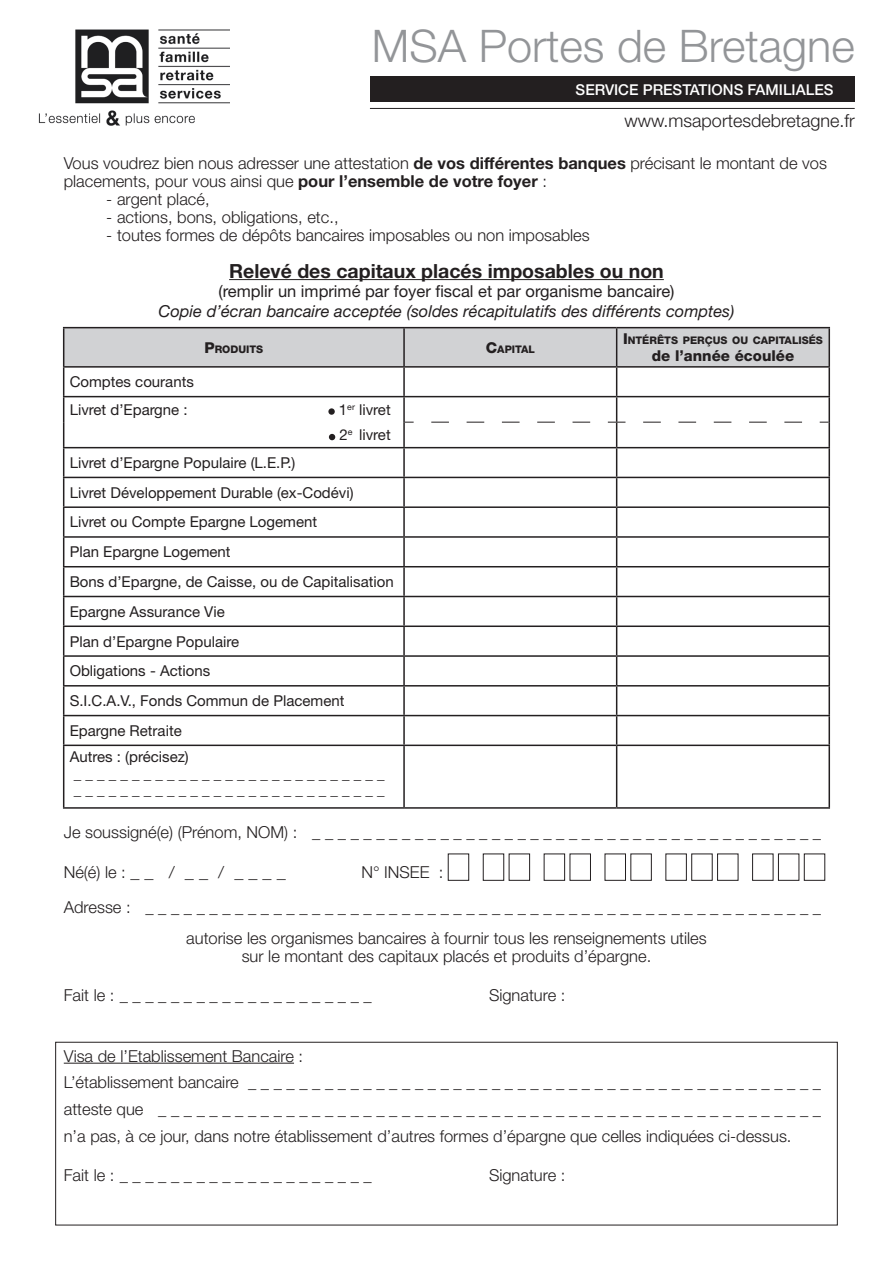
<style>
.page{position:relative;width:893px;height:1263px;background:#fff}
.page>*{position:absolute;margin:0;border:0;box-sizing:border-box;transform-origin:0 0}
.t1{font:300 45px "Helvetica Neue LT Std";color:#939598}
.t2{font:700 19.5px "Helvetica Neue LT Std";color:#231f20}
.t3{font:300 18px "Helvetica Neue LT Std";color:#231f20}
.t4{font:300 16.5px/18px "Helvetica Neue LT Std";color:#231f20}
.t5{font:italic 16.5px "Helvetica Neue LT Std";color:#231f20}
.t6{font:16.5px "Helvetica Neue LT Std";color:#231f20}
.t7{font:15px "Helvetica Neue LT Std";color:#231f20}
.t8{font:500 15px "Helvetica Neue LT Std";color:#fff}
.t9{font:800 15px "Helvetica Neue LT Std";color:#231f20}
.t10{font:800 10.5px "Helvetica Neue LT Std";color:#231f20}
.s1{font-weight:700}
.s2{font-size:15px}
</style>
<div class="page">
<img style="left:38px;top:29px;width:192px;height:97px">
<div style="left:370px;top:77px;width:485px;height:25px;background:#231f20"></div>
<hr style="left:370px;top:108px;width:485px;height:1px;background:#231f20">
<hr style="left:229px;top:279px;width:435px;height:1px;background:#231f20">
<hr style="left:64px;top:1063px;width:230px;height:1px;background:#231f20">
<hr style="left:63px;top:327px;width:341px;height:1px;background:#231f20">
<hr style="left:404px;top:327px;width:213px;height:1px;background:#231f20">
<hr style="left:617px;top:327px;width:213px;height:1px;background:#231f20">
<hr style="left:828px;top:328px;width:2px;height:38px;background:#231f20">
<hr style="left:617px;top:366px;width:213px;height:2px;background:#231f20">
<hr style="left:828px;top:368px;width:2px;height:28px;background:#231f20">
<hr style="left:617px;top:396px;width:213px;height:1px;background:#231f20">
<hr style="left:828px;top:397px;width:2px;height:25px;background:#231f20">
<hr style="left:828px;top:422px;width:2px;height:25px;background:#231f20">
<hr style="left:617px;top:447px;width:213px;height:1px;background:#231f20">
<hr style="left:828px;top:448px;width:2px;height:29px;background:#231f20">
<hr style="left:617px;top:477px;width:213px;height:1px;background:#231f20">
<hr style="left:828px;top:478px;width:2px;height:28px;background:#231f20">
<hr style="left:617px;top:506px;width:213px;height:2px;background:#231f20">
<hr style="left:828px;top:508px;width:2px;height:28px;background:#231f20">
<hr style="left:617px;top:536px;width:213px;height:2px;background:#231f20">
<hr style="left:828px;top:538px;width:2px;height:28px;background:#231f20">
<hr style="left:617px;top:566px;width:213px;height:1px;background:#231f20">
<hr style="left:828px;top:567px;width:2px;height:29px;background:#231f20">
<hr style="left:617px;top:596px;width:213px;height:1px;background:#231f20">
<hr style="left:828px;top:597px;width:2px;height:28px;background:#231f20">
<hr style="left:617px;top:625px;width:213px;height:2px;background:#231f20">
<hr style="left:828px;top:627px;width:2px;height:28px;background:#231f20">
<hr style="left:617px;top:655px;width:213px;height:2px;background:#231f20">
<hr style="left:828px;top:657px;width:2px;height:28px;background:#231f20">
<hr style="left:617px;top:685px;width:213px;height:1px;background:#231f20">
<hr style="left:828px;top:686px;width:2px;height:29px;background:#231f20">
<hr style="left:617px;top:715px;width:213px;height:1px;background:#231f20">
<hr style="left:828px;top:716px;width:2px;height:28px;background:#231f20">
<hr style="left:63px;top:744px;width:341px;height:2px;background:#231f20">
<hr style="left:63px;top:746px;width:1px;height:61px;background:#231f20">
<hr style="left:404px;top:744px;width:213px;height:2px;background:#231f20">
<hr style="left:403px;top:746px;width:2px;height:61px;background:#231f20">
<hr style="left:617px;top:744px;width:213px;height:2px;background:#231f20">
<hr style="left:616px;top:746px;width:1px;height:61px;background:#231f20">
<hr style="left:828px;top:746px;width:2px;height:61px;background:#231f20">
<hr style="left:63px;top:807px;width:341px;height:2px;background:#231f20">
<hr style="left:404px;top:807px;width:213px;height:2px;background:#231f20">
<hr style="left:617px;top:807px;width:213px;height:2px;background:#231f20">
<svg style="left:63px;top:328px;width:766px;height:416px"></svg>
<div style="left:448px;top:853px;width:21px;height:28px;border:1px solid #231f20"></div>
<div style="left:483px;top:853px;width:21px;height:28px;border:1px solid #231f20"></div>
<div style="left:509px;top:853px;width:21px;height:28px;border:1px solid #231f20"></div>
<div style="left:544px;top:853px;width:21px;height:28px;border:1px solid #231f20"></div>
<div style="left:570px;top:853px;width:21px;height:28px;border:1px solid #231f20"></div>
<div style="left:605px;top:853px;width:21px;height:28px;border:1px solid #231f20"></div>
<div style="left:630px;top:853px;width:22px;height:28px;border:1px solid #231f20"></div>
<div style="left:665px;top:853px;width:22px;height:28px;border:1px solid #231f20"></div>
<div style="left:691px;top:853px;width:22px;height:28px;border:1px solid #231f20"></div>
<div style="left:717px;top:853px;width:21px;height:28px;border:1px solid #231f20"></div>
<div style="left:752px;top:853px;width:21px;height:28px;border:1px solid #231f20"></div>
<div style="left:778px;top:853px;width:21px;height:28px;border:1px solid #231f20"></div>
<div style="left:804px;top:853px;width:21px;height:28px;border:1px solid #231f20"></div>
<div style="left:55px;top:1042px;width:783px;height:183px;border:1px solid #231f20"></div>
<p class="t1" style="left:372px;top:18px;width:484px">MSA Portes de Bretagne</p>
<p class="t8" style="left:576px;top:80px;width:259px">SERVICE PRESTATIONS FAMILIALES</p>
<p class="t3" style="left:625px;top:109px;width:232px">www.msaportesdebretagne.fr</p>
<p class="t4" style="left:64px;top:154px;width:765px">Vous voudrez bien nous adresser une attestation <span class="s1">de vos différentes banques</span> précisant le montant de vos placements, pour vous ainsi que <span class="s1">pour l’ensemble de votre foyer</span> :</p>
<p class="t4" style="left:106px;top:190px;width:105px">- argent placé,</p>
<p class="t4" style="left:106px;top:208px;width:234px">- actions, bons, obligations, etc.,</p>
<p class="t4" style="left:106px;top:226px;width:485px">- toutes formes de dépôts bancaires imposables ou non imposables</p>
<p class="t2" style="left:229px;top:259px;width:436px">Relevé des capitaux placés imposables ou non</p>
<p class="t6" style="left:218px;top:281px;width:458px">(remplir un imprimé par foyer fiscal et par organisme bancaire)</p>
<p class="t5" style="left:158px;top:301px;width:578px">Copie d’écran bancaire acceptée (soldes récapitulatifs des différents comptes)</p>
<p class="t10" style="left:204px;top:343px;width:60px"><span class="s2">P</span>RODUITS</p>
<p class="t10" style="left:486px;top:343px;width:50px"><span class="s2">C</span>APITAL</p>
<p class="t10" style="left:623px;top:334px;width:201px"><span class="s2">I</span> NTÉRÊTS PERÇUS OU CAPITALISÉS</p>
<p class="t9" style="left:652px;top:347px;width:144px">de l’année écoulée</p>
<p class="t7" style="left:70px;top:373px;width:126px">Comptes courants</p>
<p class="t7" style="left:70px;top:400px;width:119px">Livret d’Epargne :</p>
<p class="t7" style="left:339px;top:400px;width:53px">1<sup>er</sup> livret</p>
<p class="t7" style="left:339px;top:426px;width:53px">2<sup>e</sup> livret</p>
<p class="t7" style="left:70px;top:454px;width:227px">Livret d’Epargne Populaire (L.E.P.)</p>
<p class="t7" style="left:70px;top:483px;width:285px">Livret Développement Durable (ex-Codévi)</p>
<p class="t7" style="left:70px;top:513px;width:249px">Livret ou Compte Epargne Logement</p>
<p class="t7" style="left:70px;top:543px;width:163px">Plan Epargne Logement</p>
<p class="t7" style="left:70px;top:573px;width:326px">Bons d’Epargne, de Caisse, ou de Capitalisation</p>
<p class="t7" style="left:70px;top:602px;width:157px">Epargne Assurance Vie</p>
<p class="t7" style="left:70px;top:632px;width:171px">Plan d’Epargne Populaire</p>
<p class="t7" style="left:70px;top:662px;width:142px">Obligations - Actions</p>
<p class="t7" style="left:70px;top:692px;width:276px">S.I.C.A.V., Fonds Commun de Placement</p>
<p class="t7" style="left:70px;top:721px;width:114px">Epargne Retraite</p>
<p class="t7" style="left:70px;top:748px;width:121px">Autres : (précisez)</p>
<p class="t7" style="left:74px;top:764px;width:312px">_ _ _ _ _ _ _ _ _ _ _ _ _ _ _ _ _ _ _ _ _ _ _ _ _ _ _</p>
<p class="t7" style="left:74px;top:781px;width:312px">_ _ _ _ _ _ _ _ _ _ _ _ _ _ _ _ _ _ _ _ _ _ _ _ _ _ _</p>
<p class="t4" style="left:64px;top:823px;width:759px">Je soussigné(e) (Prénom, NOM) : _ _ _ _ _ _ _ _ _ _ _ _ _ _ _ _ _ _ _ _ _ _ _ _ _ _ _ _ _ _ _ _ _ _ _ _ _ _ _ _</p>
<p class="t4" style="left:64px;top:862px;width:223px">Né(é) le : __ / __ / ____</p>
<p class="t4" style="left:361px;top:862px;width:83px">N° INSEE :</p>
<p class="t4" style="left:64px;top:898px;width:759px">Adresse : _ _ _ _ _ _ _ _ _ _ _ _ _ _ _ _ _ _ _ _ _ _ _ _ _ _ _ _ _ _ _ _ _ _ _ _ _ _ _ _ _ _ _ _ _ _ _ _ _ _ _ _ _</p>
<p class="t4" style="left:186px;top:928px;width:522px;text-align:center">autorise les organismes bancaires à fournir tous les renseignements utiles sur le montant des capitaux placés et produits d’épargne.</p>
<p class="t4" style="left:64px;top:986px;width:310px">Fait le : _ _ _ _ _ _ _ _ _ _ _ _ _ _ _ _ _ _ _ _</p>
<p class="t4" style="left:489px;top:986px;width:78px">Signature :</p>
<p class="t4" style="left:64px;top:1046px;width:241px">Visa de l’Etablissement Bancaire :</p>
<p class="t4" style="left:64px;top:1073px;width:759px">L’établissement bancaire _ _ _ _ _ _ _ _ _ _ _ _ _ _ _ _ _ _ _ _ _ _ _ _ _ _ _ _ _ _ _ _ _ _ _ _ _ _ _ _ _ _ _ _ _</p>
<p class="t4" style="left:64px;top:1100px;width:759px">atteste que _ _ _ _ _ _ _ _ _ _ _ _ _ _ _ _ _ _ _ _ _ _ _ _ _ _ _ _ _ _ _ _ _ _ _ _ _ _ _ _ _ _ _ _ _ _ _ _ _ _ _ _</p>
<p class="t4" style="left:64px;top:1126px;width:729px">n’a pas, à ce jour, dans notre établissement d’autres formes d’épargne que celles indiquées ci-dessus.</p>
<p class="t4" style="left:64px;top:1166px;width:310px">Fait le : _ _ _ _ _ _ _ _ _ _ _ _ _ _ _ _ _ _ _ _</p>
<p class="t4" style="left:489px;top:1166px;width:78px">Signature :</p>
</div>
